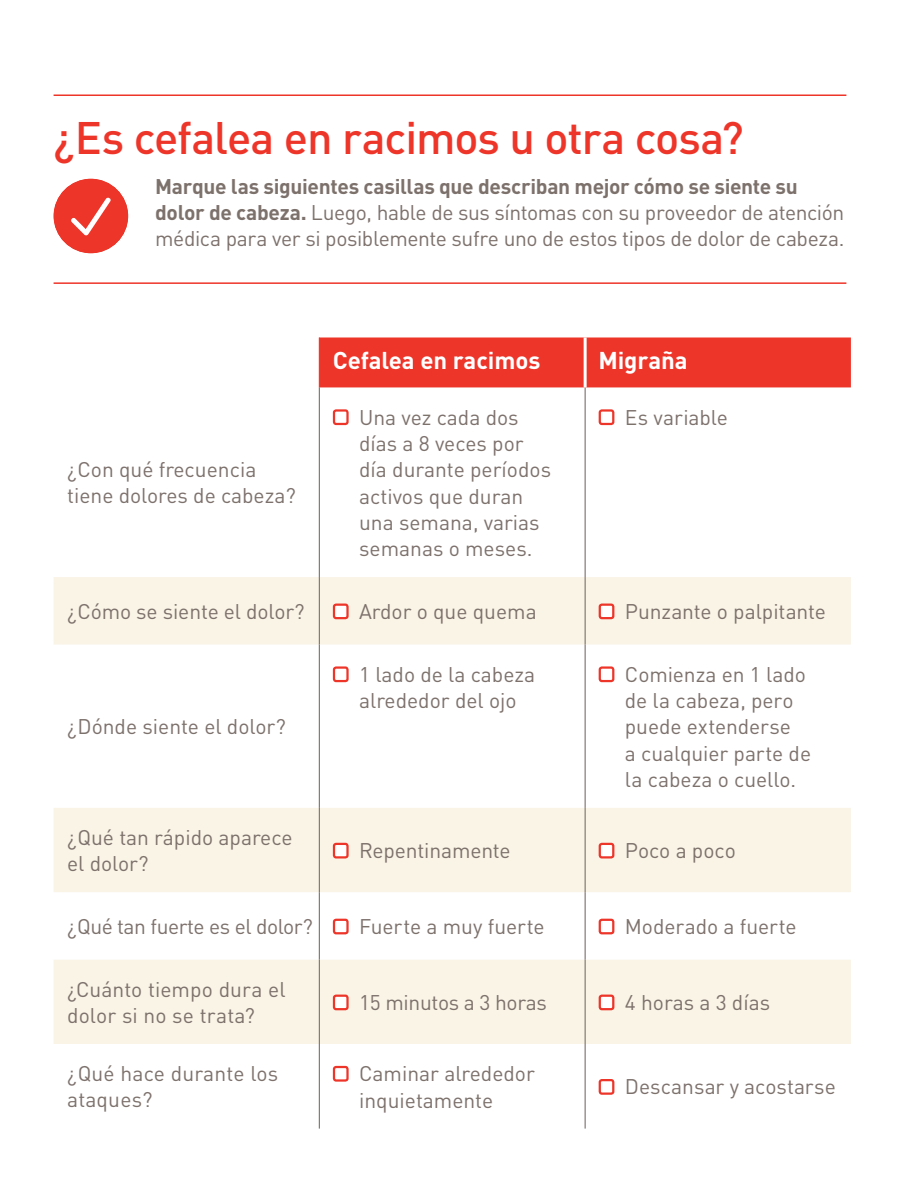
<style>
.page{position:relative;width:906px;height:1188px;background:#fff}
.page>*{position:absolute;margin:0;border:0;box-sizing:border-box;transform-origin:0 0}
.Head{font:500 45px "DINOT";letter-spacing:-.025em;color:#ee3529}
.t1{font:700 24px "DINOT";color:#fff}
.Body{font:21px/26.2px "DINOT";color:#7d716c}
.Body-2{font:21px/26.2px "DINOT";letter-spacing:-.02em;color:#7d716c}
.s1{font-weight:700}
</style>
<div class="page">
<div style="left:54px;top:179px;width:74px;height:74px;background:#ee3529;border-radius:50%"></div>
<svg style="left:71px;top:197px;width:40px;height:39px"></svg>
<hr style="left:54px;top:94px;width:792px;height:2px;background:#ee3529">
<hr style="left:54px;top:282px;width:792px;height:2px;background:#ee3529">
<div style="left:320px;top:338px;width:530px;height:49px;background:#ee3529"></div>
<svg style="left:54px;top:577px;width:796px;height:467px;fill:#f9f4e6"></svg>
<hr style="left:318px;top:387px;width:2px;height:190px;background:#7d716c">
<hr style="left:584px;top:387px;width:1px;height:190px;background:#7d716c">
<hr style="left:318px;top:577px;width:2px;height:68px;background:#7d716c">
<hr style="left:584px;top:577px;width:1px;height:68px;background:#7d716c">
<hr style="left:318px;top:645px;width:2px;height:163px;background:#7d716c">
<hr style="left:584px;top:645px;width:1px;height:163px;background:#7d716c">
<hr style="left:318px;top:808px;width:2px;height:84px;background:#7d716c">
<hr style="left:584px;top:808px;width:1px;height:84px;background:#7d716c">
<hr style="left:318px;top:892px;width:2px;height:68px;background:#7d716c">
<hr style="left:584px;top:892px;width:1px;height:68px;background:#7d716c">
<hr style="left:318px;top:960px;width:2px;height:84px;background:#7d716c">
<hr style="left:584px;top:960px;width:1px;height:84px;background:#7d716c">
<hr style="left:318px;top:1044px;width:2px;height:85px;background:#7d716c">
<hr style="left:584px;top:1044px;width:1px;height:85px;background:#7d716c">
<hr style="left:583px;top:338px;width:3px;height:49px;background:#fff">
<hr style="left:318px;top:338px;width:2px;height:49px;background:#ee3529">
<div style="left:333px;top:409px;width:15px;height:16px;border:2px solid #ee3529;border-radius:2px"></div>
<div style="left:598px;top:409px;width:16px;height:16px;border:2px solid #ee3529;border-radius:2px"></div>
<div style="left:334px;top:605px;width:13px;height:13px;background:#fff;border-radius:2px"></div>
<div style="left:333px;top:604px;width:15px;height:15px;border:2px solid #ee3529;border-radius:2px"></div>
<div style="left:599px;top:605px;width:14px;height:13px;background:#fff;border-radius:2px"></div>
<div style="left:598px;top:604px;width:16px;height:15px;border:2px solid #ee3529;border-radius:2px"></div>
<div style="left:334px;top:668px;width:13px;height:13px;background:#fff;border-radius:2px"></div>
<div style="left:333px;top:666px;width:15px;height:16px;border:2px solid #ee3529;border-radius:2px"></div>
<div style="left:599px;top:668px;width:14px;height:13px;background:#fff;border-radius:2px"></div>
<div style="left:598px;top:666px;width:16px;height:16px;border:2px solid #ee3529;border-radius:2px"></div>
<div style="left:334px;top:844px;width:13px;height:13px;background:#fff;border-radius:2px"></div>
<div style="left:333px;top:843px;width:15px;height:16px;border:2px solid #ee3529;border-radius:2px"></div>
<div style="left:599px;top:844px;width:14px;height:13px;background:#fff;border-radius:2px"></div>
<div style="left:598px;top:843px;width:16px;height:16px;border:2px solid #ee3529;border-radius:2px"></div>
<div style="left:334px;top:920px;width:13px;height:13px;background:#fff;border-radius:2px"></div>
<div style="left:333px;top:919px;width:15px;height:15px;border:2px solid #ee3529;border-radius:2px"></div>
<div style="left:599px;top:920px;width:14px;height:13px;background:#fff;border-radius:2px"></div>
<div style="left:598px;top:919px;width:16px;height:15px;border:2px solid #ee3529;border-radius:2px"></div>
<div style="left:334px;top:996px;width:13px;height:13px;background:#fff;border-radius:2px"></div>
<div style="left:333px;top:995px;width:15px;height:15px;border:2px solid #ee3529;border-radius:2px"></div>
<div style="left:599px;top:996px;width:14px;height:13px;background:#fff;border-radius:2px"></div>
<div style="left:598px;top:995px;width:16px;height:15px;border:2px solid #ee3529;border-radius:2px"></div>
<div style="left:333px;top:1066px;width:15px;height:16px;border:2px solid #ee3529;border-radius:2px"></div>
<div style="left:598px;top:1079px;width:16px;height:16px;border:2px solid #ee3529;border-radius:2px"></div>
<p class="Head" style="left:54px;top:107px;width:691px">¿Es cefalea en racimos u otra cosa?</p>
<p class="Body-2" style="left:155px;top:172px;width:690px"><span class="s1">Marque las siguientes casillas que describan mejor cómo se siente su dolor de cabeza.</span> Luego, hable de sus síntomas con su proveedor de atención médica para ver si posiblemente sufre uno de estos tipos de dolor de cabeza.</p>
<p class="Body" style="left:67px;top:456px;width:230px">¿Con qué frecuencia tiene dolores de cabeza?</p>
<p class="t1" style="left:333px;top:344px;width:209px">Cefalea en racimos</p>
<p class="t1" style="left:598px;top:344px;width:90px">Migraña</p>
<p class="Body" style="left:359px;top:403px;width:193px">Una vez cada dos días a 8 veces por día durante períodos activos que duran una semana, varias semanas o meses.</p>
<p class="Body" style="left:624px;top:403px;width:105px">Es variable</p>
<p class="Body" style="left:67px;top:597px;width:239px">¿Cómo se siente el dolor?</p>
<p class="Body" style="left:359px;top:597px;width:179px">Ardor o que quema</p>
<p class="Body" style="left:624px;top:597px;width:202px">Punzante o palpitante</p>
<p class="Body" style="left:67px;top:713px;width:220px">¿Dónde siente el dolor?</p>
<p class="Body" style="left:67px;top:823px;width:227px">¿Qué tan rápido aparece el dolor?</p>
<p class="Body" style="left:359px;top:660px;width:177px">1 lado de la cabeza alrededor del ojo</p>
<p class="Body" style="left:624px;top:660px;width:188px">Comienza en 1 lado de la cabeza, pero puede extenderse<br>a cualquier parte de la cabeza o cuello.</p>
<p class="Body" style="left:359px;top:837px;width:153px">Repentinamente</p>
<p class="Body" style="left:624px;top:837px;width:112px">Poco a poco</p>
<p class="Body-2" style="left:67px;top:912px;width:247px">¿Qué tan fuerte es el dolor?</p>
<p class="Body" style="left:359px;top:913px;width:187px">Fuerte a muy fuerte</p>
<p class="Body" style="left:624px;top:913px;width:173px">Moderado a fuerte</p>
<p class="Body" style="left:67px;top:975px;width:220px">¿Cuánto tiempo dura el dolor si no se trata?</p>
<p class="Body" style="left:359px;top:988px;width:189px">15 minutos a 3 horas</p>
<p class="Body" style="left:624px;top:988px;width:147px">4 horas a 3 días</p>
<p class="Body" style="left:67px;top:1060px;width:212px">¿Qué hace durante los ataques?</p>
<p class="Body" style="left:359px;top:1060px;width:177px">Caminar alrededor inquietamente</p>
<p class="Body" style="left:624px;top:1073px;width:212px">Descansar y acostarse</p>
</div>
